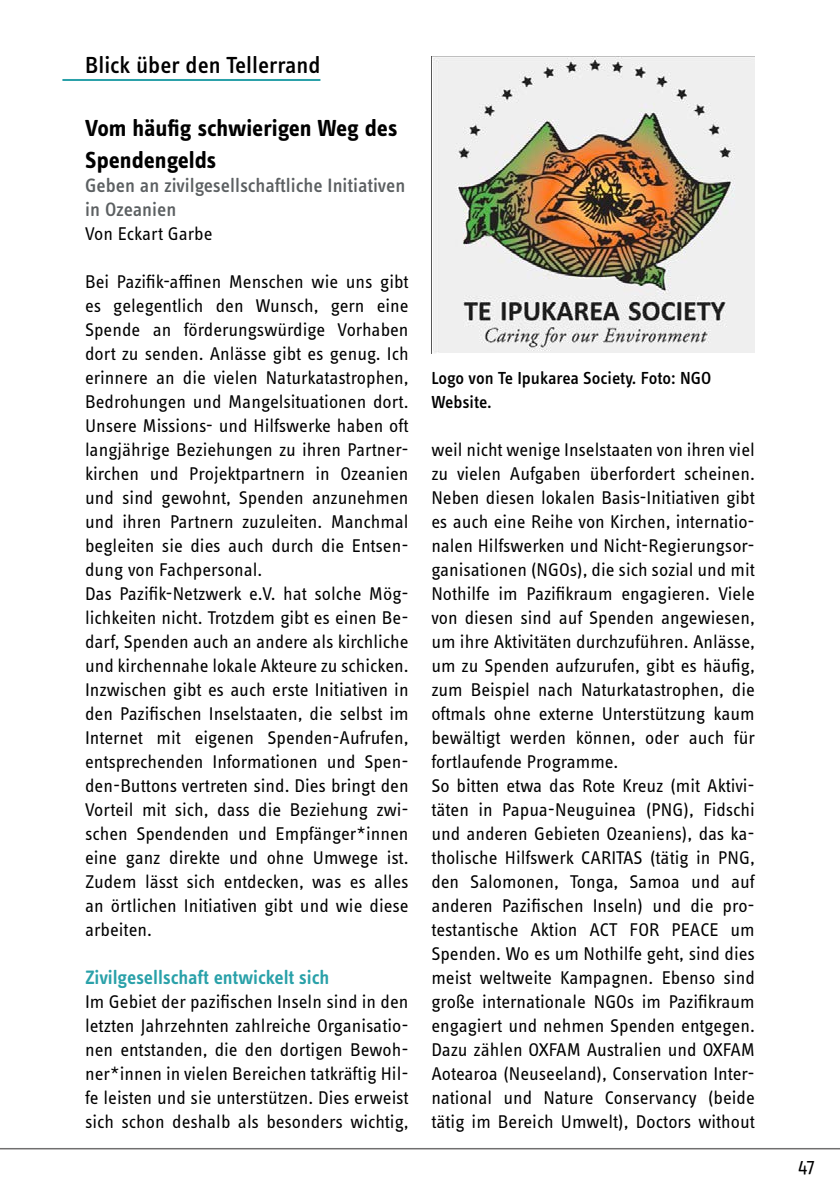
<style>
.page{position:relative;width:840px;height:1191px;background:#fff}
.page>*{position:absolute;margin:0;border:0;box-sizing:border-box;transform-origin:0 0}
.t1{font:700 24px/32px "Info OT Text";color:#000}
.t2{font:500 24px "Info OT Text";color:#000}
.t3{font:500 20px/24px "Info OT Text";color:#5c6062}
.t4{font:600 20px "Info OT Text";letter-spacing:-.01em;color:#2aa1a9}
.t5{font:20px "Info OT Text";color:#000}
.t6{font:19px/24px "Info OT Text";color:#000}
.t7{font:500 18px/24px "Info OT Text";color:#000}
</style>
<div class="page">
<hr style="left:0;top:1148px;width:839px;height:1px;background:#706f6f">
<hr style="left:62px;top:79px;width:258px;height:2px;background:#2aa1a9">
<img style="left:431px;top:57px;width:323px;height:296px">
<p class="t2" style="left:85px;top:50px;width:237px">Blick über den Tellerrand</p>
<p class="t1" style="left:85px;top:112px;width:314px">Vom häufig schwierigen Weg des<br>Spendengelds</p>
<p class="t3" style="left:85px;top:173px;width:321px">Geben an zivilgesellschaftliche Initiativen in Ozeanien</p>
<p class="t6" style="left:85px;top:221px;width:129px">Von Eckart Garbe</p>
<p class="t6" style="left:85px;top:269px;width:325px">Bei Pazifik-affinen Menschen wie uns gibt es gelegentlich den Wunsch, gern eine Spende an förderungswürdige Vorhaben dort zu senden. Anlässe gibt es genug. Ich erinnere an die vielen Naturkatastrophen, Bedrohungen und Mangelsituationen dort.<br>Unsere Missions- und Hilfswerke haben oft langjährige Beziehungen zu ihren Partner&shy;kirchen und Projektpartnern in Ozeanien und sind gewohnt, Spenden anzunehmen und ihren Partnern zuzuleiten. Manchmal begleiten sie dies auch durch die Entsen&shy;dung von Fachpersonal.<br>Das Pazifik-Netzwerk e.V. hat solche Mög&shy;lichkeiten nicht. Trotzdem gibt es einen Be&shy;darf, Spenden auch an andere als kirchliche und kirchennahe lokale Akteure zu schicken.<br>Inzwischen gibt es auch erste Initiativen in den Pazifischen Inselstaaten, die selbst im Internet mit eigenen Spenden-Aufrufen, entsprechenden Informationen und Spen&shy;den-Buttons vertreten sind. Dies bringt den Vorteil mit sich, dass die Beziehung zwi&shy;schen Spendenden und Empfänger*innen eine ganz direkte und ohne Umwege ist.<br>Zudem lässt sich entdecken, was es alles an örtlichen Initiativen gibt und wie diese arbeiten.</p>
<p class="t4" style="left:85px;top:965px;width:246px">Zivilgesellschaft entwickelt sich</p>
<p class="t6" style="left:85px;top:989px;width:325px;text-align:justify">Im Gebiet der pazifischen Inseln sind in den letzten Jahrzehnten zahlreiche Organisatio&shy;nen entstanden, die den dortigen Bewoh&shy;ner*innen in vielen Bereichen tatkräftig Hil&shy;fe leisten und sie unterstützen. Dies erweist sich schon deshalb als besonders wichtig,</p>
<p class="t7" style="left:431px;top:366px;width:281px">Logo von Te Ipukarea Society. Foto: NGO<br>Website.</p>
<p class="t6" style="left:431px;top:437px;width:325px">weil nicht wenige Inselstaaten von ihren viel zu vielen Aufgaben überfordert scheinen.<br>Neben diesen lokalen Basis-Initiativen gibt es auch eine Reihe von Kirchen, internatio&shy;nalen Hilfswerken und Nicht-Regierungsor&shy;ganisationen (NGOs), die sich sozial und mit Nothilfe im Pazifikraum engagieren. Viele von diesen sind auf Spenden angewiesen, um ihre Aktivitäten durchzuführen. Anlässe, um zu Spenden aufzurufen, gibt es häufig, zum Beispiel nach Naturkatastrophen, die oftmals ohne externe Unterstützung kaum bewältigt werden können, oder auch für fortlaufende Programme.<br>So bitten etwa das Rote Kreuz (mit Aktivi&shy;täten in Papua-Neuguinea (PNG), Fidschi und anderen Gebieten Ozeaniens), das ka&shy;tholische Hilfswerk CARITAS (tätig in PNG, den Salomonen, Tonga, Samoa und auf anderen Pazifischen Inseln) und die pro&shy;testantische Aktion ACT FOR PEACE um Spenden. Wo es um Nothilfe geht, sind dies meist weltweite Kampagnen. Ebenso sind große internationale NGOs im Pazifikraum engagiert und nehmen Spenden entgegen.<br>Dazu zählen OXFAM Australien und OXFAM Aotearoa (Neuseeland), Conservation Inter&shy;national und Nature Conservancy (beide tätig im Bereich Umwelt), Doctors without</p>
<p class="t5" style="left:797px;top:1153px;width:18px">47</p>
</div>
